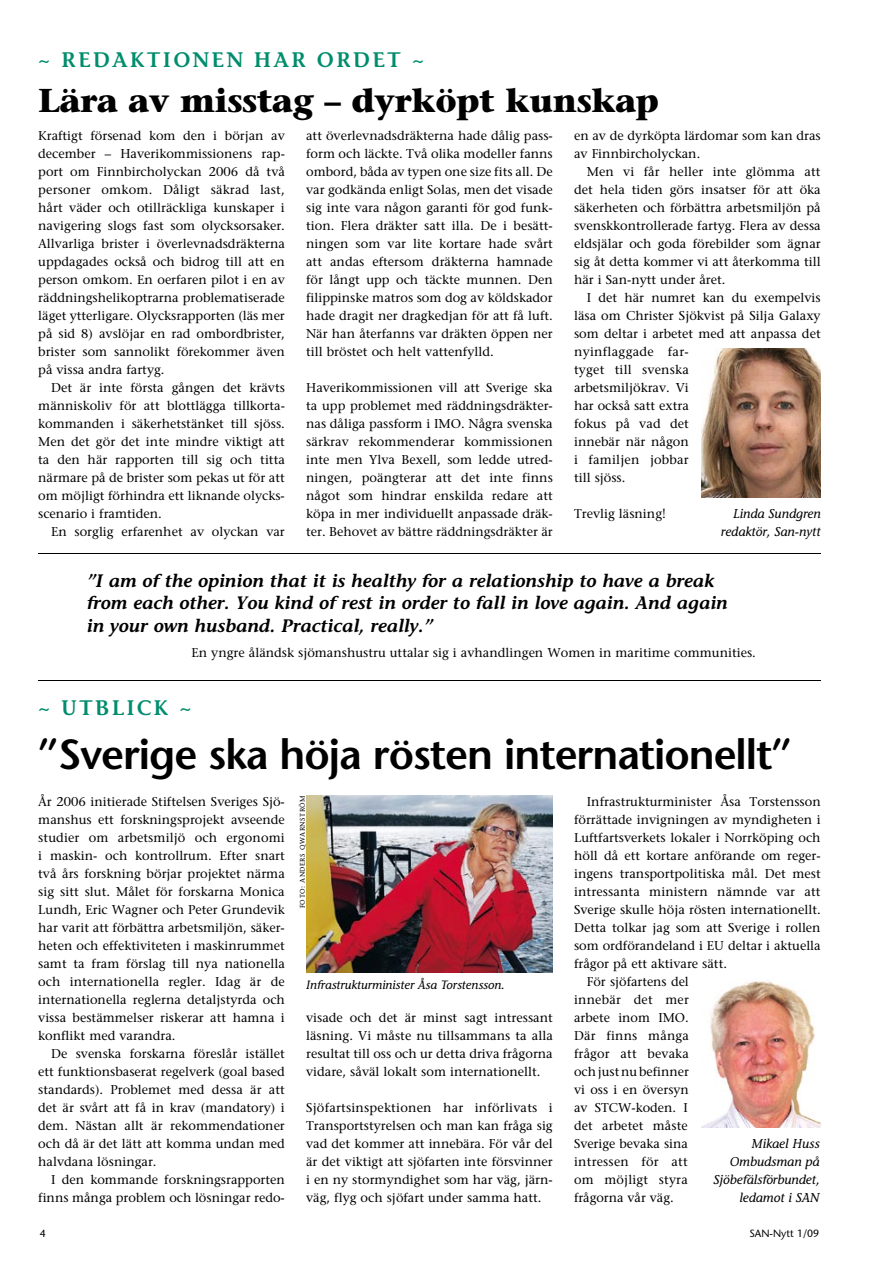
<style>
.page{position:relative;width:893px;height:1263px;background:#fff}
.page>*{position:absolute;margin:0;border:0;box-sizing:border-box;transform-origin:0 0}
.t1{font:600 42px "Stone Sans";letter-spacing:-.025em;color:#000}
.t2{font:700 33px "Stone Serif";letter-spacing:-.015em;color:#000}
.t3{font:600 21px "Stone Informal";letter-spacing:.1em;color:#008d6d}
.t4{font:italic 600 18px/22.5px "Stone Informal";color:#000}
.t5{font:12.75px/18px "Stone Serif";color:#000;text-align:justify}
.t6{font:italic 12.75px/18px "Stone Informal";color:#000;text-align:right}
.t7{font:12.75px "Stone Serif";letter-spacing:.02em;color:#000}
.t8{font:italic 12px "Stone Informal";color:#000}
.t9{font:10.5px "Stone Sans";color:#000}
.t10{font:6.75px "Stone Informal";letter-spacing:.075em;color:#000}
</style>
<div class="page">
<hr style="left:38px;top:680px;width:783px;height:1px;background:#000">
<hr style="left:38px;top:553px;width:783px;height:1px;background:#000">
<img style="left:702px;top:349px;width:119px;height:148px">
<img style="left:702px;top:981px;width:119px;height:146px">
<img style="left:306px;top:795px;width:247px;height:178px">
<h3 class="t3" style="left:38px;top:47px;width:387px">~ REDAKTIONEN HAR ORDET ~</h3>
<h2 class="t2" style="left:38px;top:80px;width:622px">Lära av misstag – dyrköpt kunskap</h2>
<p class="t5" style="left:38px;top:127px;width:248px">Kraftigt försenad kom den i början av december – Haverikommissionens rap&shy;port om Finnbircholyckan 2006 då två personer omkom. Dåligt säkrad last, hårt väder och otillräckliga kunskaper i navigering slogs fast som olycksorsaker.<br>Allvarliga brister i överlevnadsdräkterna uppdagades också och bidrog till att en person omkom. En oerfaren pilot i en av räddningshelikoptrarna problematiserade läget ytterligare. Olycksrapporten (läs mer på sid 8) avslöjar en rad ombordbrister, brister som sannolikt förekommer även på vissa andra fartyg.</p>
<p class="t5" style="left:38px;top:379px;width:248px;text-indent:13px">Det är inte första gången det krävts människoliv för att blottlägga tillkorta&shy;kommanden i säkerhetstänket till sjöss.<br>Men det gör det inte mindre viktigt att ta den här rapporten till sig och titta närmare på de brister som pekas ut för att om möjligt förhindra ett liknande olycks&shy;scenario i framtiden.</p>
<p class="t5" style="left:51px;top:523px;width:235px">En sorglig erfarenhet av olyckan var</p>
<p class="t5" style="left:306px;top:127px;width:248px">att överlevnadsdräkterna hade dålig pass&shy;form och läckte. Två olika modeller fanns ombord, båda av typen one size fits all. De var godkända enligt Solas, men det visade sig inte vara någon garanti för god funk&shy;tion. Flera dräkter satt illa. De i besätt&shy;ningen som var lite kortare hade svårt att andas eftersom dräkterna hamnade för långt upp och täckte munnen. Den filippinske matros som dog av köldskador hade dragit ner dragkedjan för att få luft.<br>När han återfanns var dräkten öppen ner till bröstet och helt vattenfylld.</p>
<p class="t5" style="left:306px;top:379px;width:248px">Haverikommissionen vill att Sverige ska ta upp problemet med räddningsdräkter&shy;nas dåliga passform i IMO. Några svenska särkrav rekommenderar kommissionen inte men Ylva Bexell, som ledde utred&shy;ningen, poängterar att det inte finns något som hindrar enskilda redare att köpa in mer individuellt anpassade dräk&shy;ter. Behovet av bättre räddningsdräkter är</p>
<p class="t5" style="left:574px;top:127px;width:248px">en av de dyrköpta lärdomar som kan dras av Finnbirch olyckan.</p>
<p class="t5" style="left:574px;top:163px;width:248px;text-indent:13px">Men vi får heller inte glömma att det hela tiden görs insatser för att öka säkerheten och förbättra arbetsmiljön på svenskkontrollerade fartyg. Flera av dessa eldsjälar och goda förebilder som ägnar sig åt detta kommer vi att återkomma till här i San-nytt under året.</p>
<p class="t5" style="left:574px;top:289px;width:248px;text-align:left;text-indent:13px">I det här numret kan du exempelvis läsa om Christer Sjökvist på Silja Galaxy som deltar i arbetet med att anpassa det nyinflaggade far-<br>tyget till svenska<br>arbetsmiljökrav. Vi<br>har också satt extra<br>fokus på vad det<br>innebär när någon<br>i familjen jobbar<br>till sjöss.</p>
<p class="t5" style="left:574px;top:505px;width:93px">Trevlig läsning!</p>
<p class="t6" style="left:721px;top:505px;width:101px">Linda Sundgren redaktör, San-nytt</p>
<h3 class="t4" style="left:87px;top:569px;width:642px">”I am of the opinion that it is healthy for a relationship to have a break from each other. You kind of rest in order to fall in love again. And again in your own husband. Practical, really.”</h3>
<p class="t5" style="left:192px;top:643px;width:566px">En yngre åländsk sjömanshustru uttalar sig i avhandlingen Women in maritime communities.</p>
<h3 class="t3" style="left:38px;top:695px;width:155px">~ UTBLICK ~</h3>
<h1 class="t1" style="left:38px;top:729px;width:756px">”Sverige ska höja rösten internationellt”</h1>
<p class="t5" style="left:38px;top:793px;width:248px">År 2006 initierade Stiftelsen Sveriges Sjö&shy;manshus ett forskningsprojekt avseende studier om arbetsmiljö och ergonomi i maskin- och kontrollrum. Efter snart två års forskning börjar projektet närma sig sitt slut. Målet för forskarna Monica Lundh, Eric Wagner och Peter Grundevik har varit att förbättra arbetsmiljön, säker&shy;heten och effektiviteten i maskinrummet samt ta fram förslag till nya nationella och internationella regler. Idag är de internationella reglerna detaljstyrda och vissa bestämmelser riskerar att hamna i konflikt med varandra.</p>
<p class="t5" style="left:38px;top:1045px;width:248px;text-indent:13px">De svenska forskarna föreslår istället ett funktionsbaserat regelverk (goal based standards). Problemet med dessa är att det är svårt att få in krav (mandatory) i dem. Nästan allt är rekommendationer och då är det lätt att komma undan med halvdana lösningar.</p>
<p class="t5" style="left:38px;top:1171px;width:248px;text-align:right">I den kommande forskningsrapporten finns många problem och lösningar redo-</p>
<p class="t10" style="left:298px;top:908px;width:115px;rotate:-90deg">FOTO: ANDERS QWARNSTRÖM</p>
<p class="t8" style="left:306px;top:978px;width:200px">Infrastrukturminister Åsa Torstensson.</p>
<p class="t5" style="left:306px;top:1009px;width:248px">visade och det är minst sagt intressant läsning. Vi måste nu tillsammans ta alla resultat till oss och ur detta driva frågorna vidare, såväl lokalt som internationellt.</p>
<p class="t5" style="left:306px;top:1099px;width:248px">Sjöfartsinspektionen har införlivats i Transportstyrelsen och man kan fråga sig vad det kommer att innebära. För vår del är det viktigt att sjöfarten inte försvinner i en ny stormyndighet som har väg, järn&shy;väg, flyg och sjöfart under samma hatt.</p>
<p class="t5" style="left:587px;top:793px;width:235px">Infrastrukturminister Åsa Torstensson</p>
<p class="t5" style="left:574px;top:811px;width:248px">förrättade invigningen av myndigheten i</p>
<p class="t5" style="left:574px;top:829px;width:248px">Luftfartsverkets lokaler i Norrköping och</p>
<p class="t5" style="left:574px;top:847px;width:248px">höll då ett kortare anförande om reger-</p>
<p class="t5" style="left:574px;top:865px;width:248px">ingens transportpolitiska mål. Det mest</p>
<p class="t5" style="left:574px;top:883px;width:248px">intressanta ministern nämnde var att</p>
<p class="t5" style="left:574px;top:901px;width:248px">Sverige skulle höja rösten internationellt.</p>
<p class="t5" style="left:574px;top:919px;width:248px">Detta tolkar jag som att Sverige i rollen</p>
<p class="t5" style="left:574px;top:937px;width:248px">som ordförandeland i EU deltar i aktuella</p>
<p class="t5" style="left:574px;top:955px;width:154px">frågor på ett aktivare sätt.</p>
<p class="t5" style="left:587px;top:973px;width:104px">För sjöfartens del</p>
<p class="t7" style="left:574px;top:992px;width:116px">innebär det mer</p>
<p class="t5" style="left:574px;top:1009px;width:116px">arbete inom IMO.</p>
<p class="t5" style="left:574px;top:1027px;width:116px">Där finns många</p>
<p class="t5" style="left:574px;top:1045px;width:116px">frågor att bevaka</p>
<p class="t5" style="left:574px;top:1063px;width:116px">och just nu befinner</p>
<p class="t5" style="left:574px;top:1081px;width:116px">vi oss i en översyn</p>
<p class="t5" style="left:574px;top:1099px;width:115px">av STCW-koden. I</p>
<p class="t5" style="left:574px;top:1117px;width:115px">det arbetet måste</p>
<p class="t5" style="left:574px;top:1135px;width:115px">Sverige bevaka sina</p>
<p class="t7" style="left:574px;top:1154px;width:115px">intressen för att</p>
<p class="t5" style="left:574px;top:1171px;width:115px">om möjligt styra</p>
<p class="t5" style="left:574px;top:1189px;width:101px">frågorna vår väg.</p>
<p class="t6" style="left:713px;top:1135px;width:108px">Mikael Huss<br>Ombudsman på<br>Sjöbefälsförbundet, ledamot i SAN</p>
<p class="t9" style="left:40px;top:1227px;width:8px">4</p>
<p class="t9" style="left:749px;top:1227px;width:71px">SAN-Nytt 1/09</p>
</div>
